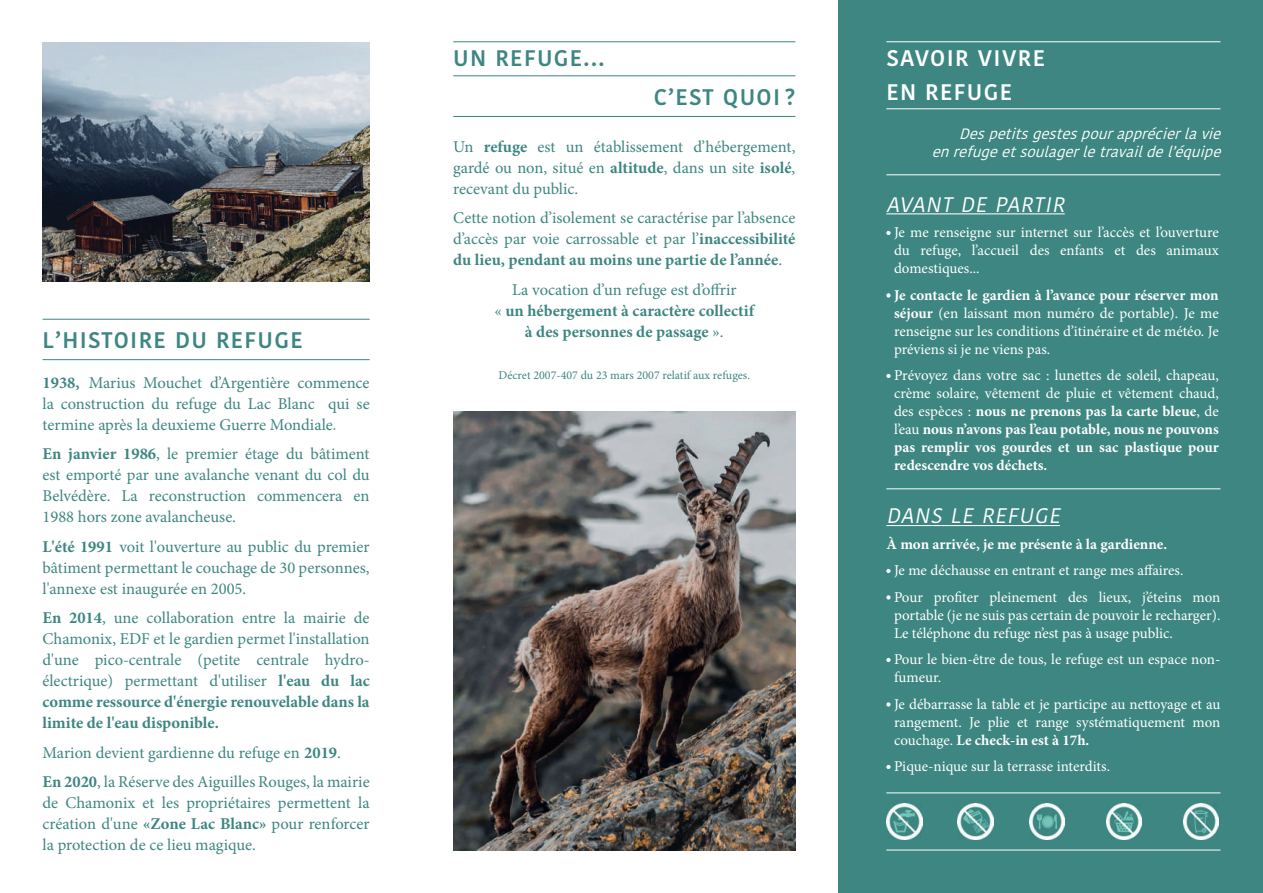
<style>
.page{position:relative;width:1263px;height:893px;background:#fff}
.page>*{position:absolute;margin:0;border:0;box-sizing:border-box;transform-origin:0 0}
.t1{font:600 22.5px "Kohinoor Bangla";letter-spacing:.06em;color:#3d8681}
.t2{font:600 22.5px/33px "Kohinoor Bangla";letter-spacing:.06em;color:#fff}
.t3{font:italic 21px "Kohinoor Devanagari";color:#fff}
.t4{font:16.5px/21px "Minion Pro";color:#3d8681;text-align:justify}
.t5{font:700 16.5px/21px "Minion Pro";color:#3d8681;text-align:center}
.t6{font:15px/18px "Minion Pro";color:#fff;text-align:justify}
.t7{font:700 15px/18px "Minion Pro";color:#fff;text-align:justify}
.t8{font:italic 15px "Kohinoor Devanagari";color:#fff}
.t9{font:12px "Minion Pro";color:#3d8681}
.s1{font-weight:700}
.s2{font-family:"Kohinoor Devanagari";font-size:15px;color:#82887e}
.s3{font-weight:400}
</style>
<div class="page">
<div style="left:838px;top:0;width:425px;height:893px;background:#3d8681"></div>
<hr style="left:886px;top:213px;width:179px;height:1px;background:#fff">
<hr style="left:886px;top:525px;width:174px;height:1px;background:#fff">
<svg style="left:886px;top:231px;width:4px;height:4px"></svg>
<svg style="left:886px;top:293px;width:4px;height:5px"></svg>
<svg style="left:886px;top:374px;width:4px;height:4px"></svg>
<svg style="left:886px;top:569px;width:4px;height:4px"></svg>
<svg style="left:886px;top:595px;width:4px;height:5px"></svg>
<svg style="left:886px;top:658px;width:4px;height:4px"></svg>
<svg style="left:886px;top:702px;width:4px;height:5px"></svg>
<svg style="left:886px;top:765px;width:4px;height:4px"></svg>
<img style="left:886px;top:804px;width:36px;height:35px">
<img style="left:958px;top:804px;width:35px;height:35px">
<img style="left:1029px;top:804px;width:36px;height:35px">
<img style="left:1106px;top:804px;width:36px;height:35px">
<img style="left:1183px;top:804px;width:36px;height:35px">
<img style="left:453px;top:411px;width:342px;height:439px">
<img style="left:43px;top:43px;width:327px;height:239px">
<hr style="left:43px;top:319px;width:327px;height:1px;background:#3d8681">
<hr style="left:453px;top:41px;width:342px;height:1px;background:#3d8681">
<hr style="left:886px;top:41px;width:334px;height:1px;background:#fff">
<hr style="left:43px;top:359px;width:327px;height:1px;background:#3d8681">
<hr style="left:453px;top:75px;width:342px;height:1px;background:#3d8681">
<hr style="left:453px;top:116px;width:342px;height:1px;background:#3d8681">
<hr style="left:886px;top:108px;width:334px;height:1px;background:#fff">
<hr style="left:886px;top:174px;width:334px;height:1px;background:#fff">
<hr style="left:886px;top:488px;width:334px;height:1px;background:#fff">
<hr style="left:886px;top:850px;width:334px;height:1px;background:#fff">
<hr style="left:886px;top:792px;width:334px;height:1px;background:#fff">
<h1 class="t1" style="left:43px;top:322px;width:262px">L’HISTOIRE DU REFUGE</h1>
<p class="t4" style="left:43px;top:372px;width:329px"><span class="s1">1938,</span> Marius Mouchet d’Argentière commence la construction du refuge du Lac Blanc qui se termine après la deuxieme Guerre Mondiale<span class="s2">.</span></p>
<p class="t4" style="left:43px;top:444px;width:329px"><span class="s1">En janvier 1986</span>, le premier étage du bâtiment est emporté par une avalanche venant du col du Belvédère. La reconstruction commencera en 1988 hors zone avalancheuse.</p>
<p class="t4" style="left:43px;top:536px;width:329px"><span class="s1">L'été 1991</span> voit l'ouverture au public du premier bâtiment permettant le couchage de 30 personnes, l'annexe est inaugurée en 2005.</p>
<p class="t4" style="left:43px;top:608px;width:329px"><span class="s1">En 2014</span>, une collaboration entre la mairie de Chamonix, EDF et le gardien permet l'installation d'une pico-centrale (petite centrale hydro&shy;électrique) permettant d'utiliser <span class="s1">l'eau du lac comme ressource d'énergie renouvelable dans la limite de l'eau disponible.</span></p>
<p class="t4" style="left:43px;top:738px;width:329px;line-height:29.5px">Marion devient gardienne du refuge en <span class="s1">2019</span>.<br><span class="s1">En 2020</span>, la Réserve des Aiguilles Rouges, la mairie</p>
<p class="t4" style="left:43px;top:793px;width:329px">de Chamonix et les propriétaires permettent la création d'une <span class="s1">«Zone Lac Blanc»</span> pour renforcer la protection de ce lieu magique.</p>
<h1 class="t1" style="left:453px;top:40px;width:153px">UN REFUGE...</h1>
<h1 class="t1" style="left:654px;top:78px;width:143px">C’EST QUOI ?</h1>
<h1 class="t2" style="left:886px;top:41px;width:160px">SAVOIR VIVRE<br>EN REFUGE</h1>
<p class="t8" style="left:959px;top:125px;width:270px">Despetitsgestespourapprécierlavie</p>
<p class="t4" style="left:453px;top:136px;width:344px;text-indent:31px"><span class="s1">refuge</span> est un établissement d’hébergement, gardé ou non, situé en <span class="s1">altitude</span>, dans un site <span class="s1">isolé</span>, recevant du public.</p>
<p class="t4" style="left:453px;top:207px;width:344px">Cette notion d’isolement se caractérise par l’absence d’accès par voie carrossable et par l’<span class="s1">inaccessibilité du lieu, pendant au moins une partie de l’année</span>.</p>
<p class="t5" style="left:494px;top:279px;width:261px"><span class="s3">La vocation d’un refuge est d’offrir<br>«</span> un hébergement à caractère collectif à des personnes de passage <span class="s3">».</span></p>
<p class="t9" style="left:498px;top:367px;width:253px">Décret 2007-407 du 23 mars 2007 relatif aux refuges.</p>
<p class="t4" style="left:453px;top:136px;width:22px">Un</p>
<p class="t8" style="left:932px;top:143px;width:297px">enrefugeetsoulagerletravaildel’équipe</p>
<p class="t3" style="left:886px;top:192px;width:186px">AVANT DE PARTIR</p>
<p class="t6" style="left:894px;top:223px;width:326px">Je me renseigne sur internet sur l’accès et l’ouverture du refuge, l’accueil des enfants et des animaux domestiques...</p>
<p class="t6" style="left:894px;top:286px;width:326px"><span class="s1">Je contacte le gardien à l’avance pour réserver mon séjour</span> (en laissant mon numéro de portable). Je me renseigne sur les conditions d’itinéraire et de météo. Je préviens si je ne viens pas.</p>
<p class="t7" style="left:894px;top:366px;width:326px"><span class="s3">Prévoyez dans votre sac : lunettes de soleil, chapeau, crème solaire, vêtement de pluie et vêtement chaud, des espèces :</span> nous ne prenons pas la carte bleue<span class="s3">, de l’eau</span> nous n’avons pas l’eau potable, nous ne pouvons pas remplir vos gourdes et un sac plastique pour redescendre vos déchets.</p>
<p class="t3" style="left:886px;top:504px;width:181px">DANS LE REFUGE</p>
<p class="t7" style="left:886px;top:535px;width:282px">À mon arrivée, je me présente à la gardienne.</p>
<p class="t6" style="left:894px;top:557px;width:328px;line-height:26.5px">Je me déchausse en entrant et range mes affaires.<br>Pour profiter pleinement des lieux, j’éteins mon</p>
<p class="t6" style="left:894px;top:606px;width:328px">portable (je ne suis pas certain de pouvoir le recharger).<br>Le téléphone du refuge n’est pas à usage public.</p>
<p class="t6" style="left:894px;top:650px;width:328px">Pour le bien-être de tous, le refuge est un espace non&shy;fumeur.</p>
<p class="t6" style="left:894px;top:695px;width:328px">Je débarrasse la table et je participe au nettoyage et au rangement. Je plie et range systématiquement mon couchage. <span class="s1">Le check-in est à 17h.</span></p>
<p class="t6" style="left:894px;top:757px;width:218px">Pique-nique sur la terrasse interdits.</p>
</div>
